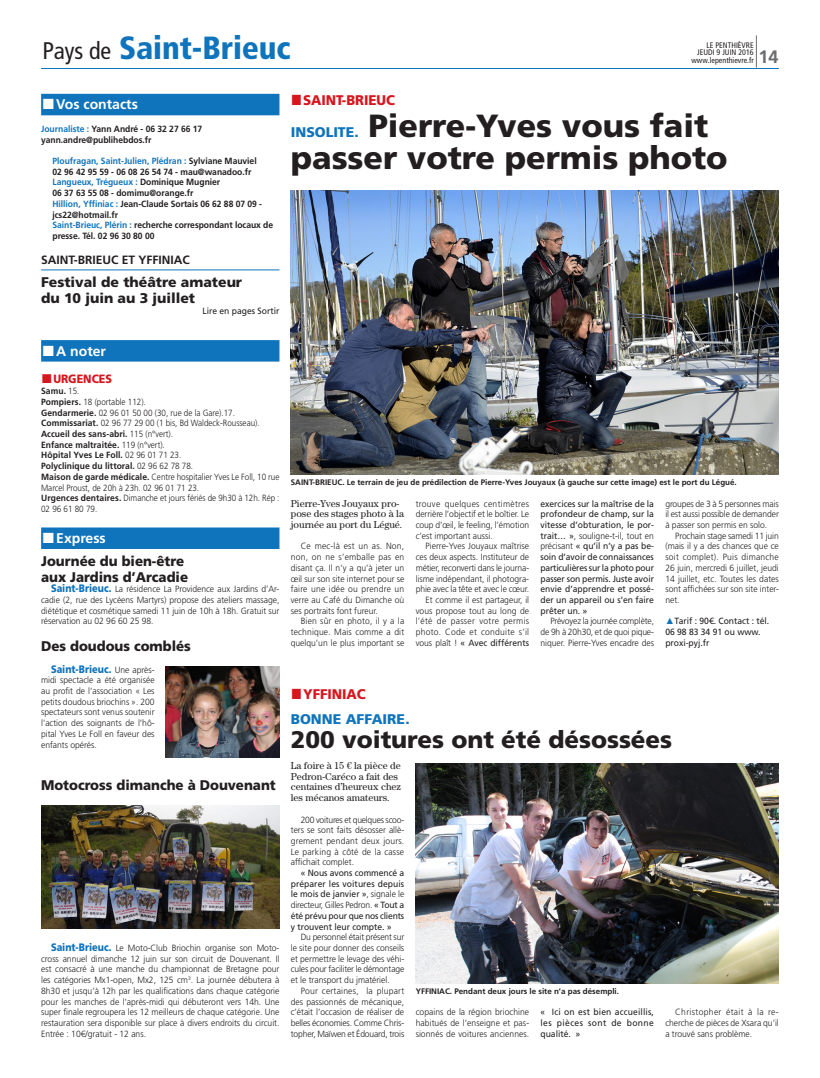
<style>
.page{position:relative;width:820px;height:1078px;background:#fff}
.page>*{position:absolute;margin:0;border:0;box-sizing:border-box;transform-origin:0 0}
.t1{font:900 32px/32px "PBH Fruti";color:#231f20}
.t2{font:32px "JO Fruti Black Cn";letter-spacing:-.005em;color:#1074bc}
.t3{font:900 24px "PBH Fruti";color:#231f20}
.t4{font:700 18px "JO Fruti";color:#6c6d70}
.t5{font:900 14px/16px "PBH Fruti";color:#231f20;scale:.95 1}
.t6{font:900 14px/16px "PBH Fruti";color:#231f20}
.t7{font:900 14px/24.4px "PBH Fruti";color:#1074bc}
.t8{font:14px "PBH Frutibol";color:#fff}
.t9{font:900 14px "PBH Fruti";color:#d7171f;scale:.95 1}
.t10{font:12px "PBH Frutibol";color:#231f20}
.t11{font:900 12px "PBH Fruti";color:#d7171f;scale:.9 1}
.t12{font:900 10.8px "PBH Fruti";letter-spacing:-.005em;color:#1074bc;scale:.86 1}
.t13{font:10px/10.7px "PBH Century";color:#231f20}
.t14{font:300 9px/10.7px "PBH Fruti";color:#231f20;text-align:justify;scale:.95 1}
.t15{font:9px/10.7px "PBH Frutibol";letter-spacing:-.005em;color:#231f20;scale:.95 1}
.t16{font:300 9px/10.7px "PBH Fruti";color:#231f20;text-align:justify;scale:.95 1}
.t17{font:300 9px/10.7px "PBH Fruti";color:#231f20;scale:.9 1}
.t18{font:700 9px/10.7px "PBH Fruti Reg";color:#231f20;scale:.95 1}
.t19{font:8px "PBH Frutibol";color:#231f20}
.t20{font:8px/7.2px "JO Fruti Cn";color:#231f20;text-align:right}
.s1{font-family:"JO Fruti Cn";font-size:24px;color:#231f20}
.s2{font-family:"Arial";font-weight:700;font-size:22px}
.s3{color:#1074bc}
.s4{font-family:"Arial";font-weight:700;font-size:19px}
.s5{font-family:"PBH Fruti";font-weight:300}
.s6{font-family:"PBH Frutibol";font-weight:400}
.s7{font-weight:900;font-size:10.8px;color:#1074bc}
.s8{font-weight:300;font-size:9px;color:#231f20}
.s9{font-style:inherit}
.s10{font-family:"Arial";color:#1074bc}
.s11{font-family:"Arial";font-weight:700;font-size:22px;color:#d7171f}
.s12{color:#d7171f}
</style>
<div class="page">
<hr style="left:755px;top:35px;width:1px;height:33px;background:#6c6d70">
<hr style="left:41px;top:68px;width:737px;height:1px;background:#1074bc">
<div style="left:41px;top:94px;width:238px;height:21px;background:#1074bc"></div>
<div style="left:41px;top:340px;width:238px;height:21px;background:#1074bc"></div>
<div style="left:41px;top:527px;width:238px;height:22px;background:#1074bc"></div>
<hr style="left:41px;top:269px;width:238px;height:1px;background:#1074bc">
<img style="left:166px;top:666px;width:113px;height:91px">
<img style="left:415px;top:763px;width:363px;height:219px">
<img style="left:41px;top:805px;width:238px;height:123px">
<img style="left:291px;top:191px;width:487px;height:283px">
<h1 class="t2" style="left:43px;top:29px;width:249px"><span class="s1">Pays de</span> Saint-Brieuc</h1>
<p class="t20" style="left:697px;top:42px;width:58px">Le Penthièvre<br>Jeudi 9 juin 2016</p>
<p class="t20" style="left:691px;top:57px;width:64px">www.lepenthievre.fr</p>
<h3 class="t4" style="left:758px;top:46px;width:22px">14</h3>
<h3 class="t8" style="left:42px;top:96px;width:97px"><span class="s2">■</span>Vos contacts</h3>
<p class="t15" style="left:41px;top:123px;width:171px"><span class="s3">Journaliste :</span> Yann André - 06 32 27 66 17 yann.andre@publihebdos.fr</p>
<p class="t15" style="left:52px;top:155px;width:234px"><span class="s3">Ploufragan, Saint-Julien, Plédran :</span> Sylviane Mauviel<br>02 96 42 95 59 - 06 08 26 54 74 - mau@wanadoo.fr <span class="s3">Langueux, Trégueux :</span> Dominique Mugnier<br>06 37 63 55 08 - domimu@orange.fr<br><span class="s3">Hillion, Yffiniac :</span> Jean-Claude Sortais 06 62 88 07 09 - jcs22@hotmail.fr<br><span class="s3">Saint-Brieuc, Plérin :</span> recherche correspondant locaux de presse. Tél. 02 96 30 80 00</p>
<h3 class="t10" style="left:41px;top:253px;width:63px">Saint-Brieuc</h3>
<h3 class="t10" style="left:122px;top:253px;width:61px">et Yffiniac</h3>
<h3 class="t6" style="left:41px;top:274px;width:202px">Festival de théâtre amateur du 10 juin au 3 juillet</h3>
<p class="t18" style="left:202px;top:305px;width:83px">Lire en pages Sortir</p>
<h3 class="t9" style="left:291px;top:91px;width:111px"><span class="s2">■</span>Saint-Brieuc</h3>
<h3 class="t7" style="left:291px;top:120px;width:69px">Insolite.</h3>
<h1 class="t1" style="left:291px;top:110px;width:438px;text-indent:78px">Pierre-Yves vous fait passer votre permis photo</h1>
<h3 class="t8" style="left:42px;top:342px;width:65px"><span class="s2">■</span>A noter</h3>
<h3 class="t11" style="left:41px;top:372px;width:80px"><span class="s4">■</span>Urgences</h3>
<p class="t15" style="left:41px;top:385px;width:42px">Samu. <span class="s5">15.</span></p>
<p class="t17" style="left:41px;top:396px;width:244px"><span class="s6">Pompiers.</span> 18 (portable 112).<br><span class="s6">Gendarmerie.</span> 02 96 01 50 00 (30, rue de la Gare).17.<br><span class="s6">Commissariat.</span> 02 96 77 29 00 (1 bis, Bd Waldeck-Rousseau).</p>
<p class="t15" style="left:41px;top:428px;width:161px">Accueil des sans-abri. <span class="s5">115 (n°vert).<br></span>Enfance maltraitée. <span class="s5">119 (n°vert).<br></span>Hôpital Yves Le Foll. <span class="s5">02 96 01 71 23.<br></span>Polyclinique du littoral. <span class="s5">02 96 62 78 78.</span></p>
<p class="t17" style="left:41px;top:471px;width:266px"><span class="s6">Maison de garde médicale.</span> Centre hospitalier Yves Le Foll, 10 rue Marcel Proust, de 20h à 23h. 02 96 01 71 23.<br><span class="s6">Urgences dentaires.</span> Dimanche et jours fériés de 9h30 à 12h. Rép :<br>02 96 61 80 79.</p>
<h3 class="t8" style="left:42px;top:529px;width:65px"><span class="s2">■</span>Express</h3>
<h3 class="t5" style="left:41px;top:552px;width:156px">Journée du bien-être aux Jardins d’Arcadie</h3>
<p class="t14" style="left:41px;top:584px;width:252px;text-indent:10px"><span class="s7">Saint-Brieuc.</span> La résidence La Providence aux Jardins d’Ar&shy;cadie (2, rue des Lycéens Martyrs) propose des ateliers massage, diététique et cosmétique samedi 11 juin de 10h à 18h. Gratuit sur réservation au 02 96 60 25 98.</p>
<h3 class="t5" style="left:41px;top:638px;width:159px">Des doudous comblés</h3>
<p class="t12" style="left:51px;top:662px;width:122px">Saint-Brieuc. <span class="s8">Une après-</span></p>
<p class="t14" style="left:41px;top:674px;width:121px">midi spectacle a été organisée au profit de l’association « Les petits doudous briochins ». 200 spectateurs sont venus soutenir l’action des soignants de l’hô&shy;pital Yves Le Foll en faveur des enfants opérés.</p>
<h3 class="t5" style="left:41px;top:777px;width:248px">Motocross dimanche à Douvenant</h3>
<p class="t14" style="left:41px;top:942px;width:252px;text-indent:10px"><span class="s7">Saint-Brieuc.</span> Le Moto-Club Briochin organise son Moto&shy;cross annuel dimanche 12 juin sur son circuit de Douvenant. Il est consacré à une manche du championnat de Bretagne pour les catégories Mx1-open, Mx2, 125 cm<sup>3</sup>. La journée débutera à 8h30 et jusqu’à 12h par les qualifications dans chaque catégorie pour les manches de l’après-midi qui débuteront vers 14h. Une super finale regroupera les 12 meilleurs de chaque catégorie. Une restauration sera disponible sur place à divers endroits du circuit.<br>Entrée : 10€/gratuit - 12 ans.</p>
<p class="t19" style="left:291px;top:477px;width:447px">SAINT-BRI EUC. Le terrain de jeu de prédilection de Pierre-Yves Jouyaux (à gauche sur cette image) est le port du Légué.</p>
<p class="t13" style="left:291px;top:497px;width:115px">Pierre-Yves Jouyaux pro&shy;pose des stages photo à la journée au port du Légué.</p>
<p class="t14" style="left:291px;top:541px;width:121px;text-indent:10px">Ce mec-là est un as. Non, non, on ne s’emballe pas en disant ça. Il n’y a qu’à jeter un œil sur son site internet pour se faire une idée ou prendre un verre au Café du Dimanche où ses portraits font fureur.</p>
<p class="t14" style="left:291px;top:616px;width:121px;text-indent:10px">Bien sûr en photo, il y a la technique. Mais comme a dit quelqu’un le plus important se</p>
<p class="t14" style="left:415px;top:498px;width:121px">trouve quelques centimètres derrière l’objectif et le boîtier. Le coup d’œil, le feeling, l’émotion c’est important aussi.</p>
<p class="t14" style="left:415px;top:541px;width:121px;text-align:right">Pierre-Yves Jouyaux maîtrise ces deux aspects. Instituteur de métier, reconverti dans le journa&shy;lisme indépendant, il photogra&shy;phie avec la tête et avec le cœur.<br>Et comme il est partageur, il vous propose tout au long de l’été de passer votre permis photo. Code et conduite s’il vous plaît ! <span class="s9">« Avec différents</span></p>
<p class="t16" style="left:540px;top:498px;width:121px">exercices sur la maîtrise de la profondeur de champ, sur la vitesse d’obturation, le por&shy;trait… »<span class="s9">, souligne-t-il, tout en précisant</span> « qu’il n’y a pas be&shy;soin d’avoir de connaissances particulières sur la photo pour passer son permis. Juste avoir envie d’apprendre et possé&shy;der un appareil ou s’en faire prêter un. »</p>
<p class="t14" style="left:540px;top:616px;width:121px;text-indent:10px">Prévoyez la journée complète, de 9h à 20h30, et de quoi pique&shy;niquer. Pierre-Yves encadre des</p>
<p class="t14" style="left:665px;top:498px;width:121px">groupes de 3 à 5 personnes mais il est aussi possible de demander à passer son permis en solo.</p>
<p class="t14" style="left:665px;top:530px;width:121px;text-indent:10px">Prochain stage samedi 11 juin (mais il y a des chances que ce soit complet). Puis dimanche 26 juin, mercredi 6 juillet, jeudi 14 juillet, etc. Toutes les dates sont affichées sur son site inter&shy;net.</p>
<p class="t18" style="left:665px;top:616px;width:111px"><span class="s10">▲</span>Tarif : 90€. Contact : tél.<br>06 98 83 34 91 ou www. proxi-pyj.fr</p>
<h3 class="t7" style="left:291px;top:682px;width:76px"><span class="s11">■</span><span class="s12">Yffiniac<br></span>Bonne affa</h3>
<h3 class="t7" style="left:382px;top:706px;width:29px">ire.</h3>
<h2 class="t3" style="left:291px;top:724px;width:383px">200 voitures ont été désossées</h2>
<p class="t13" style="left:291px;top:759px;width:112px">La foire à 15 € la pièce de<br>Pedron-Caréco a fait des centaines d’heureux chez les mécanos amateurs.</p>
<p class="t14" style="left:291px;top:814px;width:121px;text-indent:10px">200 voitures et quelques scoo&shy;ters se sont faits désosser allè&shy;grement pendant deux jours.<br>Le parking à côté de la casse affichait complet.</p>
<p class="t16" style="left:291px;top:867px;width:121px;text-indent:10px">« Nous avons commencé a préparer les voitures depuis le mois de janvier »<span class="s9">, signale le directeur, Gilles Pedron.</span> « Tout a été prévu pour que nos clients y trouvent leur compte. »</p>
<p class="t14" style="left:291px;top:931px;width:121px;text-indent:10px">Du personnel était présent sur le site pour donner des conseils et permettre le levage des véhi&shy;cules pour faciliter le démontage et le transport du jmatériel.</p>
<p class="t14" style="left:291px;top:985px;width:121px;text-indent:10px">Pour certaines, la plupart des passionnés de mécanique, c’était l’occasion de réaliser de belles économies. Comme Chris&shy;topher, Maïwen et Édouard, trois</p>
<p class="t19" style="left:415px;top:986px;width:205px">YFFINIAC. Pendant deux jours le site n’a pas désempli.</p>
<p class="t14" style="left:415px;top:1006px;width:121px">copains de la région briochine habitués de l’enseigne et pas&shy;sionnés de voitures anciennes.</p>
<p class="t16" style="left:540px;top:1006px;width:121px">« Ici on est bien accueillis, les pièces sont de bonne qualité. »</p>
<p class="t14" style="left:665px;top:1006px;width:121px;text-indent:10px">Christopher était à la re&shy;cherche de pièces de Xsara qu’il a trouvé sans problème.</p>
</div>
